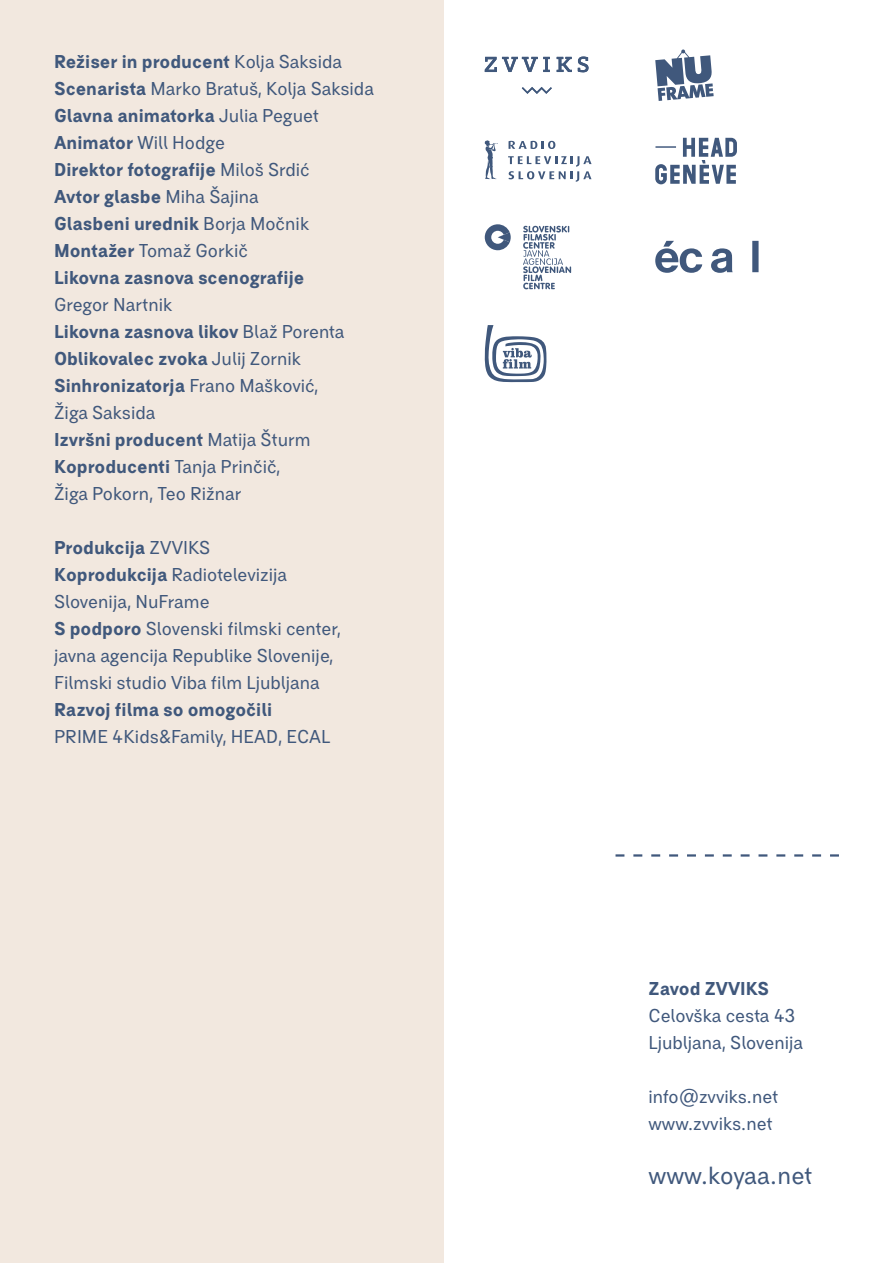
<style>
.page{position:relative;width:893px;height:1263px;background:#fff}
.page>*{position:absolute;margin:0;border:0;box-sizing:border-box;transform-origin:0 0}
.t1{font:24px "BC Falster Grotesk RB";letter-spacing:-.005em;color:#40587c}
.t2{font:18px/27px "BC Falster Grotesk RB";color:#40587c}
.t3{font:700 18px/27px "BC Falster Grotesk RB";color:#40587c}
.s1{font-weight:400}
.s2{font-weight:700}
</style>
<div class="page">
<div style="left:0;top:0;width:443px;height:1263px;background:#f2e8df"></div>
<svg style="left:615px;top:854px;width:224px;height:3px"></svg>
<svg style="left:655px;top:49px;width:59px;height:52px"></svg>
<svg style="left:655px;top:138px;width:82px;height:46px"></svg>
<svg style="left:655px;top:241px;width:104px;height:32px"></svg>
<svg style="left:509px;top:141px;width:46px;height:8px"></svg>
<svg style="left:508px;top:156px;width:84px;height:26px"></svg>
<svg style="left:484px;top:140px;width:14px;height:39px"></svg>
<svg style="left:523px;top:226px;width:48px;height:63px"></svg>
<svg style="left:485px;top:224px;width:26px;height:26px"></svg>
<svg style="left:484px;top:325px;width:63px;height:57px"></svg>
<svg style="left:557px;top:57px;width:15px;height:15px"></svg>
<svg style="left:578px;top:56px;width:11px;height:17px"></svg>
<svg style="left:522px;top:87px;width:30px;height:7px"></svg>
<svg style="left:485px;top:57px;width:65px;height:15px"></svg>
<p class="t3" style="left:54px;top:48px;width:321px">Režiser in producent <span class="s1">Kolja Saksida<br></span>Scenarista <span class="s1">Marko Bratuš, Kolja Saksida<br></span>Glavna animatorka <span class="s1">Julia Peguet<br></span>Animator <span class="s1">Will Hodge<br></span>Direktor fotografije <span class="s1">Miloš Srdić<br></span>Avtor glasbe <span class="s1">Miha Šajina<br></span>Glasbeni urednik <span class="s1">Borja Močnik<br></span>Montažer <span class="s1">Tomaž Gorkič<br></span>Likovna zasnova scenografije</p>
<p class="t2" style="left:54px;top:291px;width:292px">Gregor Nartnik<br><span class="s2">Likovna zasnova likov</span> Blaž Porenta<br><span class="s2">Oblikovalec zvoka</span> Julij Zornik<br><span class="s2">Sinhronizatorja</span> Frano Mašković,<br>Žiga Saksida<br><span class="s2">Izvršni producent</span> Matija Šturm<br><span class="s2">Koproducenti</span> Tanja Prinčič,<br>Žiga Pokorn, Teo Rižnar</p>
<p class="t2" style="left:54px;top:534px;width:289px"><span class="s2">Produkcija</span> ZVVIKS<br><span class="s2">Koprodukcija</span> Radiotelevizija<br>Slovenija, NuFrame<br><span class="s2">S podporo</span> Slovenski filmski center, javna agencija Republike Slovenije,<br>Filmski studio Viba film Ljubljana</p>
<p class="t3" style="left:54px;top:696px;width:220px">Razvoj filma so omogočili</p>
<p class="t2" style="left:54px;top:723px;width:278px">PRIME 4Kids&amp;Family, HEAD, ECAL</p>
<p class="t3" style="left:648px;top:975px;width:122px">Zavod ZVVIKS</p>
<p class="t2" style="left:648px;top:1002px;width:156px">Celovška cesta 43<br>Ljubljana, Slovenija</p>
<p class="t2" style="left:648px;top:1083px;width:132px">info@zvviks.net www.zvviks.net</p>
<h1 class="t1" style="left:648px;top:1161px;width:166px">www.koyaa.net</h1>
</div>
